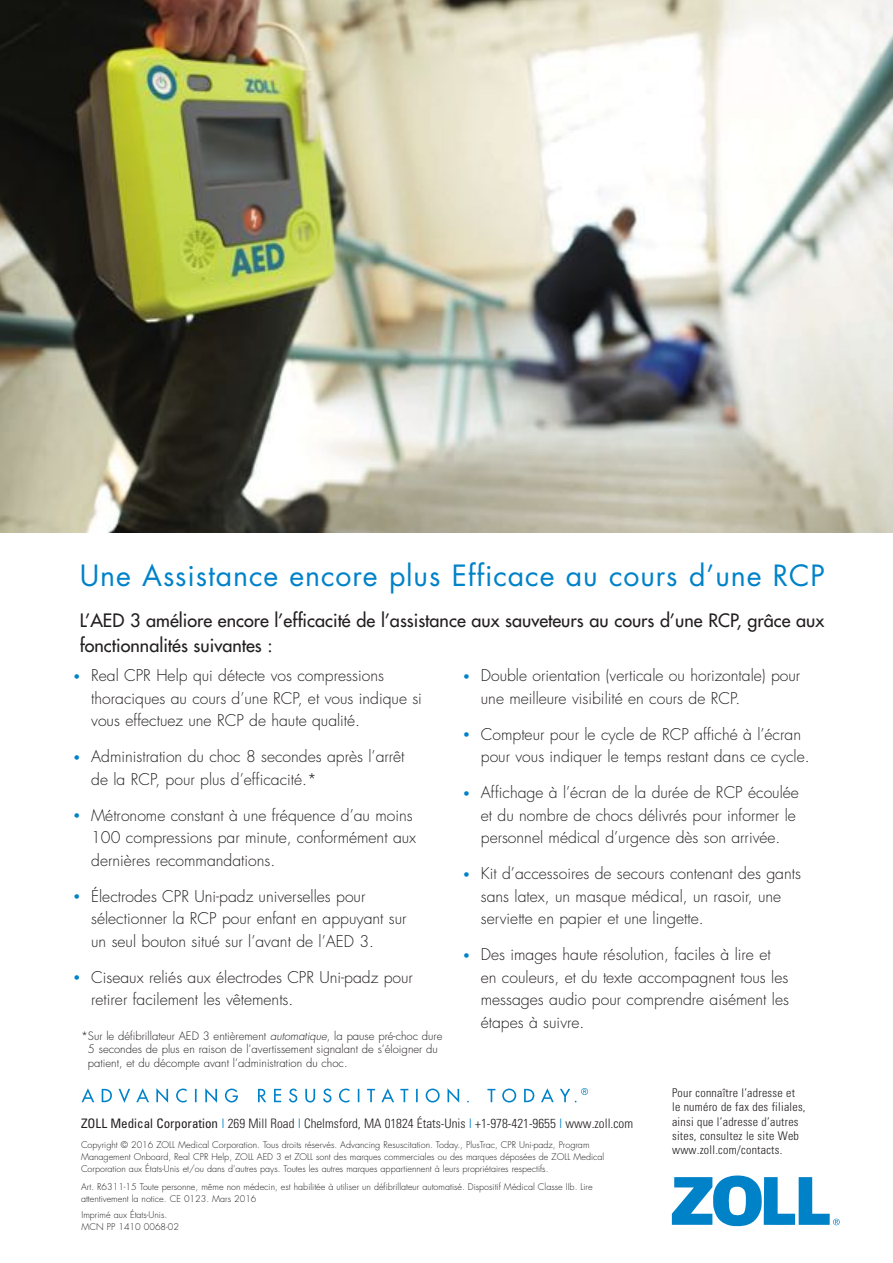
<style>
.page{position:relative;width:893px;height:1263px;background:#fff}
.page>*{position:absolute;margin:0;border:0;box-sizing:border-box;transform-origin:0 0}
.t1{font:28.5px "Futura Std";letter-spacing:.03em;color:#0082c8}
.Body2{font:500 18px/24.8px "Futura Std";color:#231f20}
.t2{font:300 15.75px/22.5px "Futura Std";color:#231f20}
.address{font:300 condensed 13.05px "Univers";color:#231f20}
.www{font:300 condensed 12px/14.2px "Univers";letter-spacing:.02em;color:#231f20}
.Footnote2{font:300 11.25px/13.5px "Futura Std";color:#231f20}
.copyright{font:300 9px/12px "Futura Std";color:#231f20}
.part_no{font:300 9px "Futura Std";color:#231f20}
.s1{font-size:12px;color:#0082c8}
.s2{font-style:italic}
.s3{font-weight:400}
.s4{font-weight:400;color:#0082c8}
</style>
<div class="page">
<img style="left:0;top:0;width:893px;height:532px">
<svg style="left:672px;top:1175px;width:168px;height:52px"></svg>
<svg style="left:82px;top:1088px;width:506px;height:15px"></svg>
<h5 class="t1" style="left:80px;top:557px;width:746px">Une Assistance encore plus Efficace au cours d’une RCP</h5>
<p class="Body2" style="left:80px;top:608px;width:746px">L’AED 3 améliore encore l’efficacité de l’assistance aux sauveteurs au cours d’une RCP, grâce aux fonctionnalités suivantes :</p>
<p class="t2" style="left:91px;top:665px;width:332px;text-indent:-18px"><span class="s1">•</span> Real CPR Help qui détecte vos compressions thoraciques au cours d’une RCP, et vous indique si vous effectuez une RCP de haute qualité.</p>
<p class="t2" style="left:91px;top:746px;width:315px;text-indent:-18px"><span class="s1">•</span> Administration du choc 8 secondes après l’arrêt de la RCP, pour plus d’efficacité.*</p>
<p class="t2" style="left:91px;top:804px;width:327px;text-indent:-18px"><span class="s1">•</span> Métronome constant à une fréquence d’au moins<br>100 compressions par minute, conformément aux dernières recommandations.</p>
<p class="t2" style="left:91px;top:885px;width:317px;text-indent:-18px"><span class="s1">•</span> Électrodes CPR Uni-padz universelles pour sélectionner la RCP pour enfant en appuyant sur un seul bouton situé sur l’avant de l’AED 3.</p>
<p class="t2" style="left:91px;top:966px;width:323px;text-indent:-18px"><span class="s1">•</span> Ciseaux reliés aux électrodes CPR Uni-padz pour retirer facilement les vêtements.</p>
<p class="Footnote2" style="left:88px;top:1029px;width:356px;text-indent:-7px">*Sur le défibrillateur AED 3 entièrement <span class="s2">automatique</span>, la pause pré-choc dure<br>5 secondes de plus en raison de l’avertissement signalant de s’éloigner du patient, et du décompte avant l’administration du choc.</p>
<p class="t2" style="left:481px;top:665px;width:321px;text-indent:-18px"><span class="s1">•</span> Double orientation (verticale ou horizontale) pour une meilleure visibilité en cours de RCP.</p>
<p class="t2" style="left:481px;top:723px;width:330px;text-indent:-18px"><span class="s1">•</span> Compteur pour le cycle de RCP affiché à l’écran pour vous indiquer le temps restant dans ce cycle.</p>
<p class="t2" style="left:481px;top:782px;width:320px;text-indent:-18px"><span class="s1">•</span> Affichage à l’écran de la durée de RCP écoulée et du nombre de chocs délivrés pour informer le personnel médical d’urgence dès son arrivée.</p>
<p class="t2" style="left:481px;top:863px;width:322px;text-indent:-18px"><span class="s1">•</span> Kit d’accessoires de secours contenant des gants sans latex, un masque médical, un rasoir, une serviette en papier et une lingette.</p>
<p class="t2" style="left:481px;top:944px;width:310px;text-indent:-18px"><span class="s1">•</span> Des images haute résolution, faciles à lire et en couleurs, et du texte accompagnent tous les messages audio pour comprendre aisément les étapes à suivre.</p>
<p class="address" style="left:81px;top:1115px;width:554px"><span class="s3">ZOLL Medical Corporation</span> <span class="s4">|</span> 269 Mill Road <span class="s4">|</span> Chelmsford, MA 01824 États-Unis <span class="s4">|</span> +1-978-421-9655 <span class="s4">|</span> www.zoll.com</p>
<p class="copyright" style="left:81px;top:1139px;width:525px">Copyright © 2016 ZOLL Medical Corporation. Tous droits réservés. Advancing Resuscitation. Today., PlusTrac, CPR Uni-padz, Program<br>Management Onboard, Real CPR Help, ZOLL AED 3 et ZOLL sont des marques commerciales ou des marques déposées de ZOLL Medical<br>Corporation aux États-Unis et/ou dans d’autres pays. Toutes les autres marques appartiennent à leurs propriétaires respectifs.</p>
<p class="copyright" style="left:81px;top:1181px;width:513px">Art. R6311-15 Toute personne, même non médecin, est habilitée à utiliser un défibrillateur automatisé. Dispositif Médical Classe IIb. Lire attentivement la notice. CE 0123. Mars 2016</p>
<p class="part_no" style="left:82px;top:1209px;width:87px">Imprimé aux États-Unis.</p>
<p class="part_no" style="left:82px;top:1221px;width:99px">MCN PP 1410 0068-02</p>
<p class="www" style="left:672px;top:1086px;width:135px">Pour connaître l’adresse et le numéro de fax des filiales, ainsi que l’adresse d’autres sites, consultez le site Web www.zoll.com/contacts.</p>
</div>
